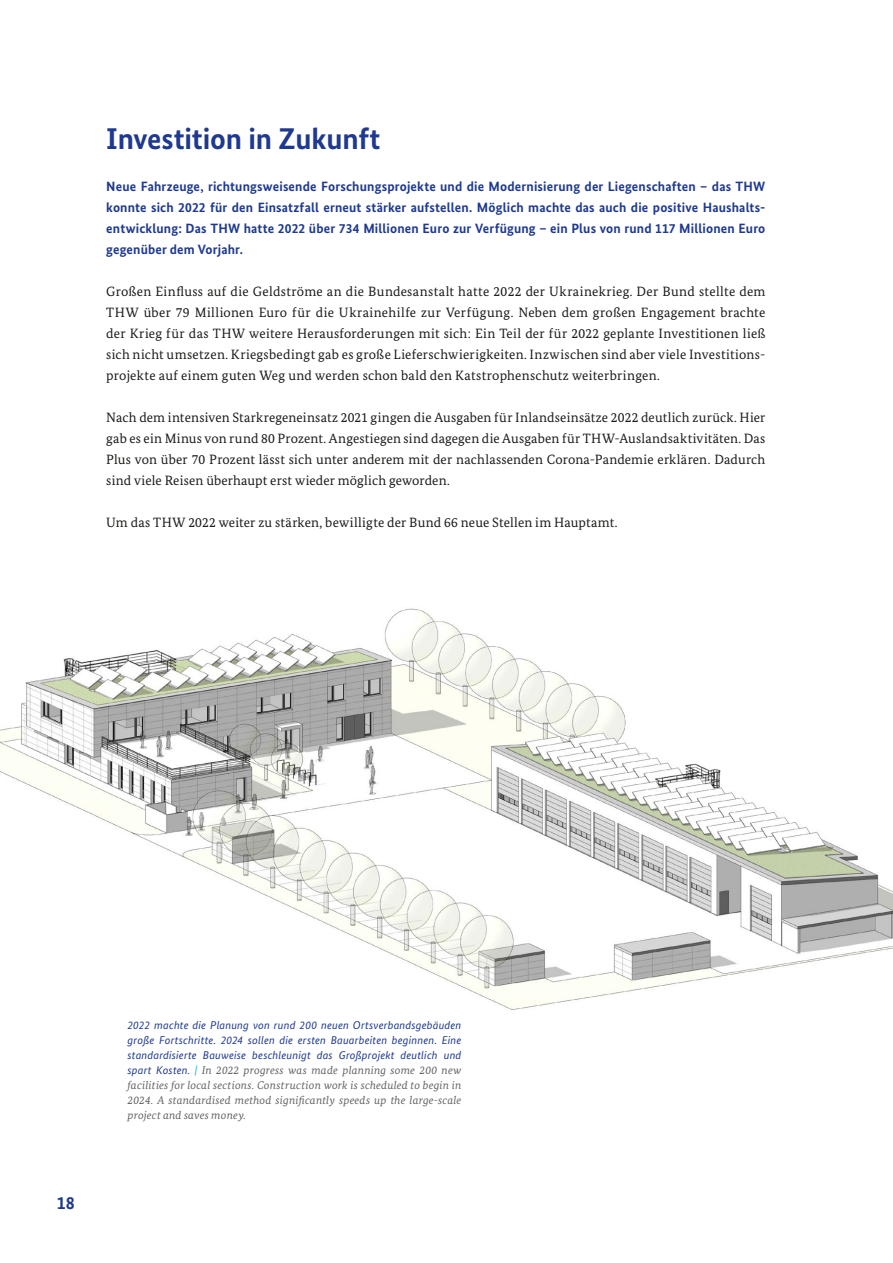
<style>
.page{position:relative;width:893px;height:1263px;background:#fff}
.page>*{position:absolute;margin:0;border:0;box-sizing:border-box;transform-origin:0 0}
.t1{font:700 30px "Bundes Sans";letter-spacing:-.005em;color:#1e398f}
.t2{font:700 18px "Bundes Sans";color:#1e398f}
.t3{font:13.5px/21px "Bundes Serif";letter-spacing:.02em;color:#1a1a18}
.t4{font:700 13.5px/21px "Bundes Sans";letter-spacing:.01em;color:#1e398f;text-align:justify}
.t5{font:italic 11.25px/15px "Bundes Sans";letter-spacing:.015em;color:#1e398f;text-align:justify}
.t6{font:italic 11.25px/15px "Bundes Serif";letter-spacing:.015em;color:#636362;text-align:justify}
.s1{font-family:"Bundes Serif";color:#009ee3}
.s2{font-family:"Bundes Serif";color:#636362}
</style>
<div class="page">
<img style="left:0;top:608px;width:893px;height:402px">
<h2 class="t1" style="left:106px;top:120px;width:276px">Investition in Zukunft</h2>
<p class="t4" style="left:106px;top:175px;width:661px">Neue Fahrzeuge, richtungsweisende Forschungsprojekte und die Modernisierung der Liegenschaften – das THW konnte sich 2022 für den Einsatzfall erneut stärker aufstellen. Möglich machte das auch die positive Haushalts&shy;entwicklung: Das THW hatte 2022 über 734 Millionen Euro zur Verfügung – ein Plus von rund 117 Millionen Euro gegenüber dem Vorjahr.</p>
<p class="t3" style="left:106px;top:280px;width:661px">Großen Einfluss auf die Geldströme an die Bundesanstalt hatte 2022 der Ukrainekrieg. Der Bund stellte dem THW über 79 Millionen Euro für die Ukrainehilfe zur Verfügung. Neben dem großen Engagement brachte der Krieg für das THW weitere Herausforderungen mit sich: Ein Teil der für 2022 geplante Investitionen ließ sich nicht umsetzen. Kriegsbedingt gab es große Lieferschwierigkeiten. Inzwischen sind aber viele Investitions&shy;projekte auf einem guten Weg und werden schon bald den Katstrophenschutz weiterbringen.</p>
<p class="t3" style="left:106px;top:406px;width:661px;text-align:justify">Nach dem intensiven Starkregeneinsatz 2021 gingen die Ausgaben für Inlandseinsätze 2022 deutlich zurück. Hier gab es ein Minus von rund 80 Prozent. Angestiegen sind dagegen die Ausgaben für THW-Auslandsaktivitäten. Das Plus von über 70 Prozent lässt sich unter anderem mit der nachlassenden Corona-Pandemie erklären. Dadurch sind viele Reisen überhaupt erst wieder möglich geworden.</p>
<p class="t3" style="left:106px;top:511px;width:513px">Um das THW 2022 weiter zu stärken, bewilligte der Bund 66 neue Stellen im Hauptamt.</p>
<h2 class="t2" style="left:57px;top:1192px;width:20px">18</h2>
<p class="t5" style="left:128px;top:1017px;width:335px">2022 machte die Planung von rund 200 neuen Ortsverbandsgebäuden große Fortschritte. 2024 sollen die ersten Bauarbeiten beginnen. Eine standardisierte Bauweise beschleunigt das Großprojekt deutlich und spart Kosten. <span class="s1">|</span> <span class="s2">In 2022 progress was made planning some 200 new</span></p>
<p class="t6" style="left:128px;top:1077px;width:335px">facilities for local sections. Construction work is scheduled to begin in 2024. A standardised method significantly speeds up the large-scale project and saves money.</p>
</div>
